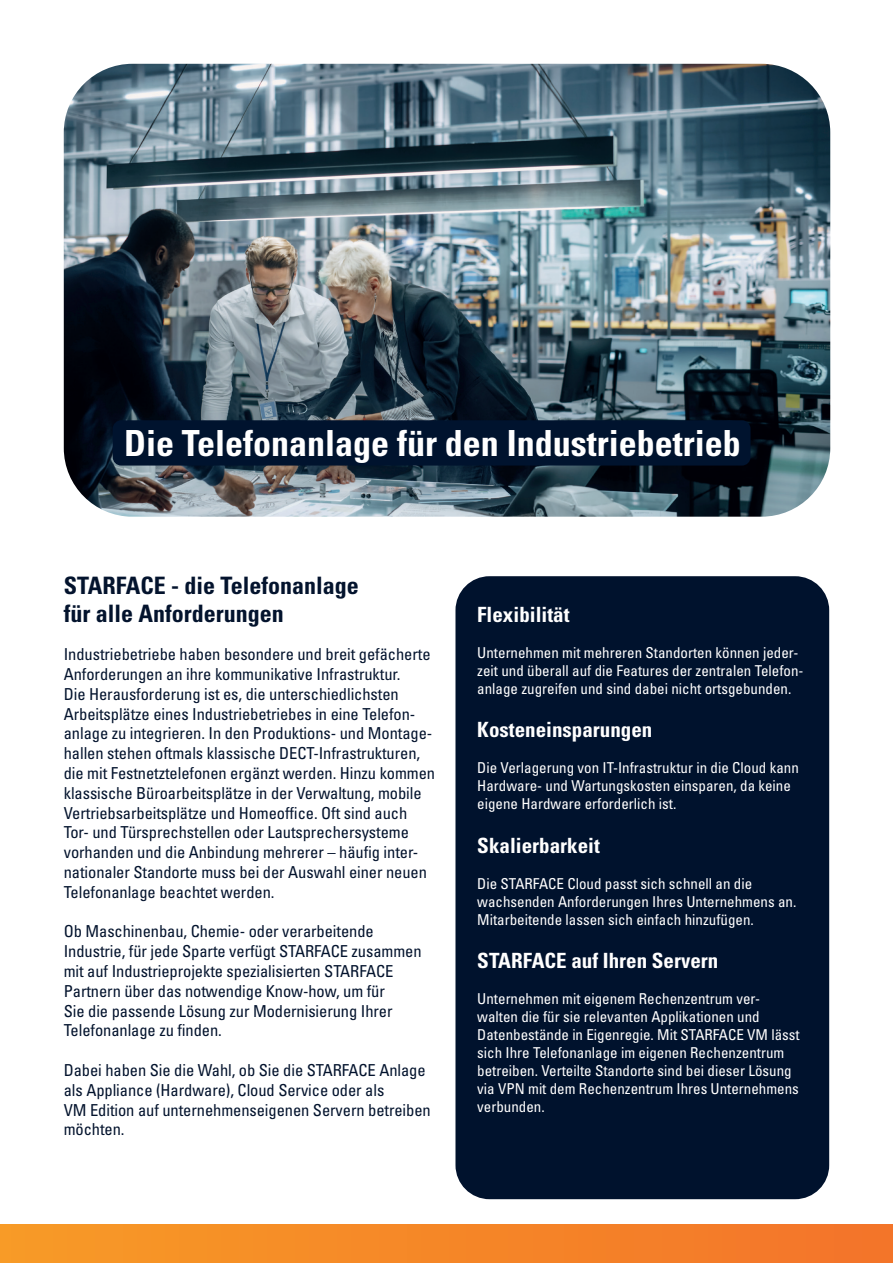
<style>
.page{position:relative;width:893px;height:1263px;background:#fff}
.page>*{position:absolute;margin:0;border:0;box-sizing:border-box;transform-origin:0 0}
.t1{font:700 condensed 36px "Univers LT Std";color:#fff}
.t2{font:700 condensed 24px/28.8px "Univers LT Std";color:#03132d}
.t3{font:700 condensed 21px "Univers LT Std";color:#fff}
.t4{font:condensed 16.5px/19.8px "Univers LT Std";letter-spacing:-.005em;color:#03132d}
.t5{font:condensed 15px/18px "Univers LT Std";color:#fff}
</style>
<div class="page">
<img style="left:64px;top:64px;width:766px;height:453px">
<div style="left:455px;top:576px;width:374px;height:623px;background:#00122d;border-radius:34px"></div>
<div style="left:0;top:1224px;width:893px;height:39px;background:linear-gradient(to right,#f79a26,#f3742a)"></div>
<div style="left:113px;top:420px;width:637px;height:46px;background:#00132e;border-radius:9px"></div>
<h1 class="t1" style="left:124px;top:421px;width:618px">Die Telefonanlage für den Industriebetrieb</h1>
<h2 class="t2" style="left:64px;top:570px;width:297px">STARFACE - die Telefonanlage für alle Anforderungen</h2>
<p class="t4" style="left:64px;top:644px;width:373px">Industriebetriebe haben besondere und breit gefächerte Anforderungen an ihre kommunikative Infrastruktur.<br>Die Herausforderung ist es, die unterschiedlichsten Arbeitsplätze eines Industriebetriebes in eine Telefon&shy;anlage zu integrieren. In den Produktions- und Montage&shy;hallen stehen oftmals klassische DECT-Infrastrukturen, die mit Festnetztelefonen ergänzt werden. Hinzu kommen klassische Büroarbeitsplätze in der Verwaltung, mobile Vertriebsarbeitsplätze und Homeoffice. Oft sind auch Tor- und Türsprechstellen oder Lautsprechersysteme vorhanden und die Anbindung mehrerer – häufig inter&shy;nationaler Standorte muss bei der Auswahl einer neuen Telefonanlage beachtet werden.</p>
<p class="t4" style="left:64px;top:921px;width:359px">Ob Maschinenbau, Chemie- oder verarbeitende Industrie, für jede Sparte verfügt STARFACE zusammen mit auf Industrieprojekte spezialisierten STARFACE Partnern über das notwendige Know-how, um für<br>Sie die passende Lösung zur Modernisierung Ihrer Telefonanlage zu finden.</p>
<p class="t4" style="left:64px;top:1060px;width:368px">Dabei haben Sie die Wahl, ob Sie die STARFACE Anlage als Appliance (Hardware), Cloud Service oder als<br>VM Edition auf unternehmenseigenen Servern betreiben möchten.</p>
<p class="t3" style="left:477px;top:602px;width:94px">Flexibilität</p>
<p class="t5" style="left:477px;top:644px;width:328px">Unternehmen mit mehreren Standorten können jeder&shy;zeit und überall auf die Features der zentralen Telefon&shy;anlage zugreifen und sind dabei nicht ortsgebunden.</p>
<p class="t3" style="left:477px;top:717px;width:176px">Kosteneinsparungen</p>
<p class="t5" style="left:477px;top:759px;width:323px">Die Verlagerung von IT-Infrastruktur in die Cloud kann<br>Hardware- und Wartungskosten einsparen, da keine eigene Hardware erforderlich ist.</p>
<p class="t3" style="left:477px;top:832px;width:124px">Skalierbarkeit</p>
<p class="t5" style="left:477px;top:874px;width:321px">Die STARFACE Cloud passt sich schnell an die wachsenden Anforderungen Ihres Unternehmens an.<br>Mitarbeitende lassen sich einfach hinzufügen.</p>
<p class="t3" style="left:477px;top:947px;width:243px">STARFACE auf Ihren Servern</p>
<p class="t5" style="left:477px;top:989px;width:324px">Unternehmen mit eigenem Rechenzentrum ver&shy;walten die für sie relevanten Applikationen und Datenbestände in Eigenregie. Mit STARFACE VM lässt sich Ihre Telefonanlage im eigenen Rechenzentrum betreiben. Verteilte Standorte sind bei dieser Lösung via VPN mit dem Rechenzentrum Ihres Unternehmens verbunden.</p>
</div>
